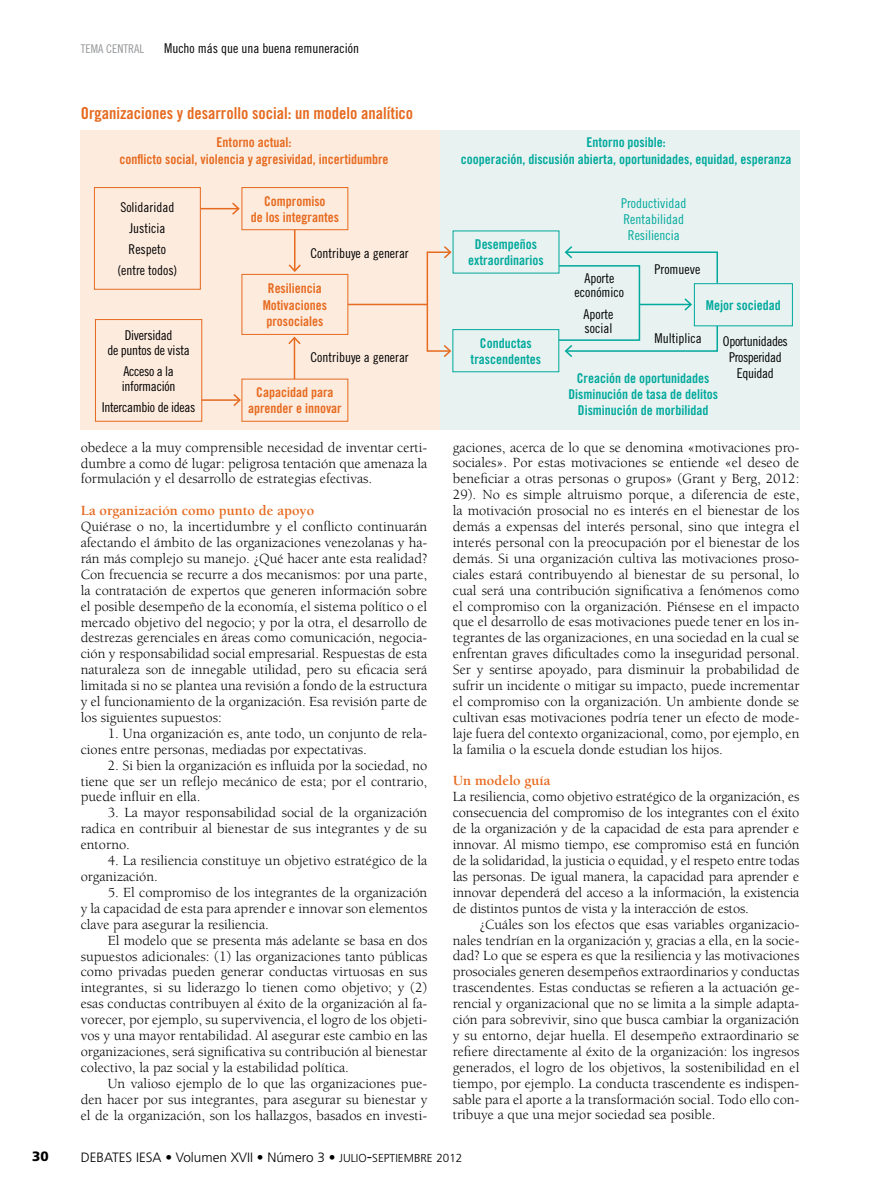
<style>
.page{position:relative;width:893px;height:1191px;background:#fff}
.page>*{position:absolute;margin:0;border:0;box-sizing:border-box;transform-origin:0 0}
.t1{font:16.5px "Trade Gothic Bold Cond Twenty";color:#e66a1f}
.t2{font:14.4px/15.9px "Berkeley";color:#000;text-align:justify}
.t3{font:700 14.4px "Berkeley";color:#e66a1f}
.t4{font:13.5px/16.2px "Trade Gothic Bold Cond Twenty";color:#00a99d;text-align:center}
.t5{font:13.5px/16.2px "Trade Gothic Bold Cond Twenty";color:#e66a1f;text-align:center}
.t6{font:13.5px/21px "Trade Gothic Cond Eighteen";color:#000;text-align:center}
.t7{font:13.5px/15px "Trade Gothic Cond Eighteen";letter-spacing:-.02em;color:#000;text-align:center}
.t8{font:300 13.5px "Frutiger";color:#000}
.t9{font:13.5px/16.2px "Trade Gothic Cond Eighteen";color:#00a99d;text-align:center}
.t10{font:13.5px/16.2px "Trade Gothic Cond Eighteen";letter-spacing:-.025em;color:#000;text-align:center}
.t11{font:900 13.5px "Frutiger";color:#000}
.t12{font:12px "Trade Gothic Cond Eighteen";color:#939598}
.s1{font-size:11.55px}
.s2{font-size:16.5px}
.s3{font-size:11.7px}
</style>
<div class="page">
<div style="left:81px;top:130px;width:359px;height:300px;background:#fdebde"></div>
<div style="left:440px;top:130px;width:359px;height:300px;background:#e8f2f0"></div>
<div style="left:94px;top:187px;width:107px;height:102px;border:1px solid #e66a1f"></div>
<div style="left:95px;top:319px;width:107px;height:102px;border:1px solid #e66a1f"></div>
<div style="left:242px;top:187px;width:106px;height:43px;border:1px solid #e66a1f"></div>
<div style="left:242px;top:274px;width:106px;height:60px;border:1px solid #e66a1f"></div>
<div style="left:453px;top:329px;width:106px;height:43px;border:1px solid #00a99d"></div>
<hr style="left:200px;top:208px;width:39px;height:1px;background:#e66a1f">
<svg style="left:230px;top:202px;width:10px;height:13px"></svg>
<hr style="left:202px;top:399px;width:38px;height:2px;background:#e66a1f">
<svg style="left:232px;top:392px;width:10px;height:16px"></svg>
<hr style="left:294px;top:230px;width:1px;height:41px;background:#e66a1f">
<svg style="left:288px;top:263px;width:13px;height:9px"></svg>
<hr style="left:294px;top:338px;width:1px;height:41px;background:#e66a1f">
<svg style="left:288px;top:336px;width:13px;height:10px"></svg>
<div style="left:427px;top:251px;width:24px;height:101px;border:2px solid #e66a1f"></div>
<svg style="left:442px;top:244px;width:11px;height:16px"></svg>
<svg style="left:442px;top:343px;width:10px;height:14px"></svg>
<hr style="left:348px;top:304px;width:79px;height:1px;background:#e66a1f">
<div style="left:565px;top:251px;width:153px;height:101px;border:2px solid #00a99d"></div>
<svg style="left:564px;top:246px;width:10px;height:14px"></svg>
<svg style="left:564px;top:343px;width:10px;height:14px"></svg>
<div style="left:694px;top:284px;width:98px;height:42px;background:#e8f2f0"></div>
<div style="left:694px;top:283px;width:99px;height:43px;border:1px solid #00a99d"></div>
<div style="left:558px;top:265px;width:82px;height:76px;border:2px solid #00a99d"></div>
<hr style="left:639px;top:304px;width:52px;height:1px;background:#00a99d">
<svg style="left:683px;top:298px;width:9px;height:13px"></svg>
<p class="t12" style="left:81px;top:42px;width:7px">tema</p>
<p class="t12" style="left:106px;top:42px;width:7px">cent</p>
<p class="t12" style="left:128px;top:42px;width:12px">ral</p>
<p class="t6" style="left:164px;top:38px;width:196px">Mucho más que una buena remuneración</p>
<p class="t1" style="left:81px;top:103px;width:334px">Organizaciones y desarrollo social: un modelo analítico</p>
<p class="t5" style="left:120px;top:134px;width:271px">Entorno actual:<br>conflicto social, violencia y agresividad, incertidumbre</p>
<p class="t6" style="left:117px;top:197px;width:62px">Solidaridad<br>Justicia<br>Respeto (entre todos)</p>
<p class="t5" style="left:251px;top:193px;width:90px">Compromiso<br>de los integrantes</p>
<p class="t6" style="left:311px;top:242px;width:100px">Contribuye a generar</p>
<p class="t7" style="left:107px;top:327px;width:84px">Diversidad<br>de puntos de vista</p>
<p class="t7" style="left:122px;top:363px;width:55px;text-align:left">Acceso a la información</p>
<p class="t7" style="left:102px;top:399px;width:95px">Intercambio de ideas</p>
<p class="t5" style="left:263px;top:280px;width:66px">Resiliencia<br>Motivaciones prosociales</p>
<p class="t6" style="left:311px;top:346px;width:100px">Contribuye a generar</p>
<p class="t5" style="left:248px;top:384px;width:95px">Capacidad para aprender e innovar</p>
<p class="t2" style="left:81px;top:439px;width:348px">obedece a la muy comprensible necesidad de inventar certi&shy;dumbre a como dé lugar: peligrosa tentación que amenaza la formulación y el desarrollo de estrategias efectivas.</p>
<p class="t3" style="left:81px;top:503px;width:235px">La organización como punto de apoyo</p>
<p class="t2" style="left:81px;top:519px;width:348px">Quiérase o no, la incertidumbre y el conflicto continuarán afectando el ámbito de las organizaciones venezolanas y ha&shy;rán más complejo su manejo. ¿Qué hacer ante esta realidad?<br>Con frecuencia se recurre a dos mecanismos: por una parte, la contratación de expertos que generen información sobre el posible desempeño de la economía, el sistema político o el mercado objetivo del negocio; y por la otra, el desarrollo de destrezas gerenciales en áreas como comunicación, negocia&shy;ción y responsabilidad social empresarial. Respuestas de esta naturaleza son de innegable utilidad, pero su eficacia será limitada si no se plantea una revisión a fondo de la estructura y el funcionamiento de la organización. Esa revisión parte de los siguientes supuestos:</p>
<p class="t2" style="left:81px;top:725px;width:348px;text-indent:27px">1. Una organización es, ante todo, un conjunto de rela&shy;ciones entre personas, mediadas por expectativas.</p>
<p class="t2" style="left:81px;top:757px;width:348px;text-indent:27px">2. Si bien la organización es influida por la sociedad, no tiene que ser un reflejo mecánico de esta; por el contrario, puede influir en ella.</p>
<p class="t2" style="left:81px;top:805px;width:348px;text-indent:27px">3. La mayor responsabilidad social de la organización radica en contribuir al bienestar de sus integrantes y de su entorno.</p>
<p class="t2" style="left:81px;top:853px;width:348px;text-indent:27px">4. La resiliencia constituye un objetivo estratégico de la organización.</p>
<p class="t2" style="left:81px;top:884px;width:348px;text-indent:27px">5. El compromiso de los integrantes de la organización y la capacidad de esta para aprender e innovar son elementos clave para asegurar la resiliencia.</p>
<p class="t2" style="left:81px;top:932px;width:348px;text-indent:27px">El modelo que se presenta más adelante se basa en dos supuestos adicionales: (1) las organizaciones tanto públicas como privadas pueden generar conductas virtuosas en sus integrantes, si su liderazgo lo tienen como objetivo; y (2) esas conductas contribuyen al éxito de la organización al fa&shy;vorecer, por ejemplo, su supervivencia, el logro de los objeti&shy;vos y una mayor rentabilidad. Al asegurar este cambio en las organizaciones, será significativa su contribución al bienestar colectivo, la paz social y la estabilidad política.</p>
<p class="t2" style="left:81px;top:1075px;width:348px;text-indent:27px">Un valioso ejemplo de lo que las organizaciones pue&shy;den hacer por sus integrantes, para asegurar su bienestar y el de la organización, son los hallazgos, basados en investi-</p>
<p class="t4" style="left:461px;top:134px;width:332px">Entorno posible:<br>cooperación, discusión abierta, oportunidades, equidad, esperanza</p>
<p class="t4" style="left:468px;top:236px;width:77px">Desempeños extraordinarios</p>
<p class="t4" style="left:471px;top:335px;width:72px">Conductas trascendentes</p>
<p class="t9" style="left:621px;top:195px;width:67px">Productividad<br>Rentabilidad<br>Resiliencia</p>
<p class="t6" style="left:655px;top:258px;width:47px">Promueve</p>
<p class="t6" style="left:575px;top:272px;width:51px;line-height:13.5px">Aporte económico</p>
<p class="t4" style="left:706px;top:297px;width:76px">Mejor sociedad</p>
<p class="t6" style="left:583px;top:307px;width:31px;line-height:13.5px;text-align:left">Aporte social</p>
<p class="t6" style="left:655px;top:327px;width:49px">Multiplica</p>
<p class="t10" style="left:723px;top:333px;width:66px">Oportunidades<br>Prosperidad<br>Equidad</p>
<p class="t4" style="left:568px;top:370px;width:151px">Creación de oportunidades<br>Disminución de tasa de delitos<br>Disminución de morbilidad</p>
<p class="t2" style="left:453px;top:439px;width:348px">gaciones, acerca de lo que se denomina «motivaciones pro&shy;sociales». Por estas motivaciones se entiende «el deseo de beneficiar a otras personas o grupos» (Grant y Berg, 2012:<br>29). No es simple altruismo porque, a diferencia de este, la motivación prosocial no es interés en el bienestar de los demás a expensas del interés personal, sino que integra el interés personal con la preocupación por el bienestar de los demás. Si una organización cultiva las motivaciones proso&shy;ciales estará contribuyendo al bienestar de su personal, lo cual será una contribución significativa a fenómenos como el compromiso con la organización. Piénsese en el impacto que el desarrollo de esas motivaciones puede tener en los in&shy;tegrantes de las organizaciones, en una sociedad en la cual se enfrentan graves dificultades como la inseguridad personal.<br>Ser y sentirse apoyado, para disminuir la probabilidad de sufrir un incidente o mitigar su impacto, puede incrementar el compromiso con la organización. Un ambiente donde se cultivan esas motivaciones podría tener un efecto de mode&shy;laje fuera del contexto organizacional, como, por ejemplo, en la familia o la escuela donde estudian los hijos.</p>
<p class="t3" style="left:453px;top:773px;width:99px">Un modelo guía</p>
<p class="t2" style="left:453px;top:789px;width:348px">La resiliencia, como objetivo estratégico de la organización, es consecuencia del compromiso de los integrantes con el éxito de la organización y de la capacidad de esta para aprender e innovar. Al mismo tiempo, ese compromiso está en función de la solidaridad, la justicia o equidad, y el respeto entre todas las personas. De igual manera, la capacidad para aprender e innovar dependerá del acceso a la información, la existencia de distintos puntos de vista y la interacción de estos.</p>
<p class="t2" style="left:453px;top:916px;width:348px;text-indent:27px">¿Cuáles son los efectos que esas variables organizacio&shy;nales tendrían en la organización y, gracias a ella, en la socie&shy;dad? Lo que se espera es que la resiliencia y las motivaciones prosociales generen desempeños extraordinarios y conductas trascendentes. Estas conductas se refieren a la actuación ge&shy;rencial y organizacional que no se limita a la simple adapta&shy;ción para sobrevivir, sino que busca cambiar la organización y su entorno, dejar huella. El desempeño extraordinario se refiere directamente al éxito de la organización: los ingresos generados, el logro de los objetivos, la sostenibilidad en el tiempo, por ejemplo. La conducta trascendente es indispen&shy;sable para el aporte a la transformación social. Todo ello con&shy;tribuye a que una mejor sociedad sea posible.</p>
<p class="t11" style="left:32px;top:1148px;width:18px">30</p>
<p class="t8" style="left:81px;top:1150px;width:383px">DEBATES IESA • Volumen XVII • Número 3 • <span class="s1">JULIO</span><span class="s2">-</span><span class="s1">SEPTIEMBRE</span> <span class="s3">2012</span></p>
</div>
